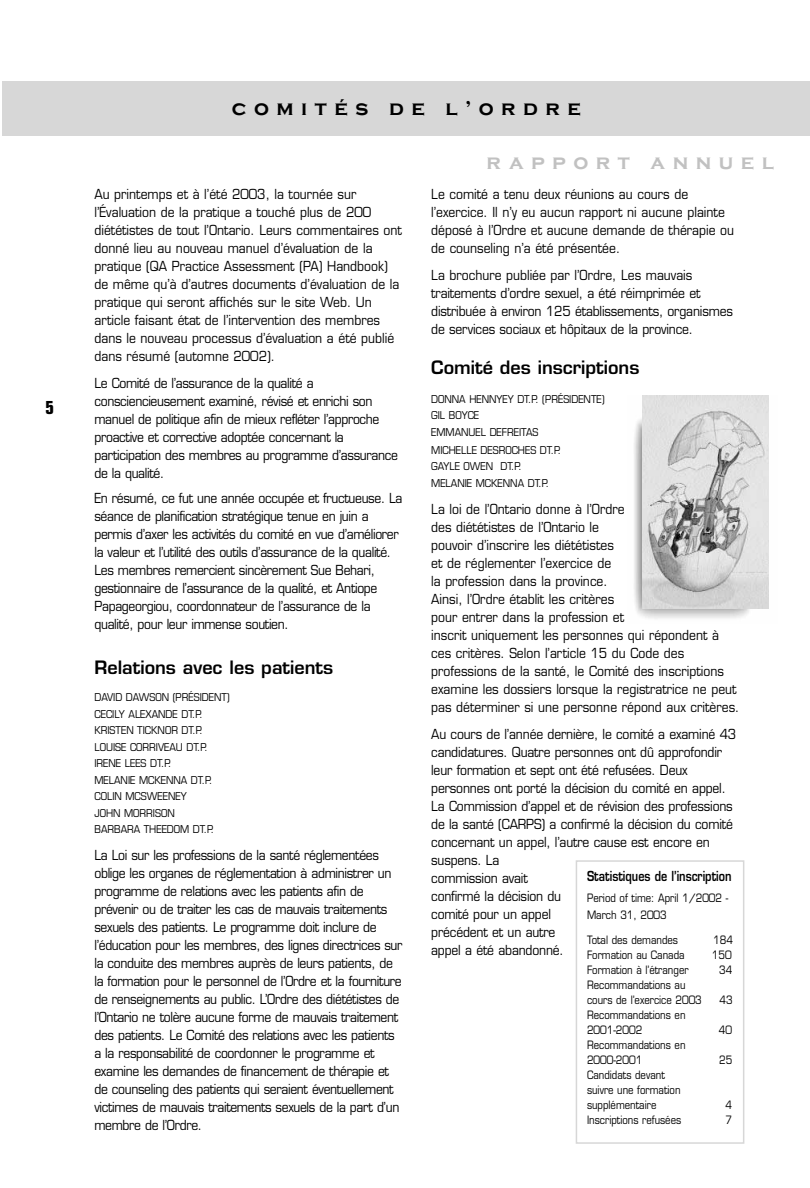
<style>
.page{position:relative;width:810px;height:1188px;background:#fff}
.page>*{position:absolute;margin:0;border:0;box-sizing:border-box;transform-origin:0 0}
.t1{font:700 21px "Copperplate Gothic";letter-spacing:.355em;color:#000}
.t2{font:700 21px "Copperplate Gothic";letter-spacing:.355em;color:#c1c1c1}
.t3{font:600 18px "Eurostile";color:#000}
.t4{font:700 condensed 18px "Eurostile";color:#000}
.t5{font:13.5px/18px "Eurostile";letter-spacing:-.015em;color:#000;scale:.9 1}
.t6{font:600 13.5px "Eurostile";color:#000;scale:.8 1}
.t7{font:11.25px/15px "Eurostile";color:#000;scale:.85 1}
.t8{font:10.5px/16.5px "Eurostile";color:#000;scale:.9 1}
</style>
<div class="page">
<div style="left:2px;top:81px;width:808px;height:54px;background:#d7d7d7"></div>
<img style="left:634px;top:395px;width:135px;height:224px">
<img style="left:643px;top:396px;width:126px;height:213px">
<div style="left:576px;top:860px;width:168px;height:284px;border:2px solid #d7d7d7"></div>
<h2 class="t4" style="left:45px;top:400px;width:10px">5</h2>
<h1 class="t1" style="left:232px;top:96px;width:350px">comités de l’ordre</h1>
<p class="t5" style="left:94px;top:186px;width:343px">Au printemps et à l’été 2003, la tournée sur l’Évaluation de la pratique a touché plus de 200 diététistes de tout l’Ontario. Leurs commentaires ont donné lieu au nouveau manuel d’évaluation de la pratique (QA Practice Assessment (PA) Handbook) de même qu’à d’autres documents d’évaluation de la pratique qui seront affichés sur le site Web. Un article faisant état de l’intervention des membres dans le nouveau processus d’évaluation a été publié dans résumé (automne 2002).</p>
<p class="t5" style="left:94px;top:375px;width:339px">Le Comité de l’assurance de la qualité a consciencieusement examiné, révisé et enrichi son manuel de politique afin de mieux refléter l’approche proactive et corrective adoptée concernant la participation des membres au programme d’assurance de la qualité.</p>
<p class="t5" style="left:94px;top:491px;width:344px">En résumé, ce fut une année occupée et fructueuse. La séance de planification stratégique tenue en juin a permis d’axer les activités du comité en vue d’améliorer la valeur et l’utilité des outils d’assurance de la qualité.<br>Les membres remercient sincèrement Sue Behari, gestionnaire de l’assurance de la qualité, et Antiope Papageorgiou, coordonnateur de l’assurance de la qualité, pour leur immense soutien.</p>
<h2 class="t3" style="left:94px;top:661px;width:240px">Relations avec les patients</h2>
<p class="t8" style="left:94px;top:690px;width:152px">DAVID DAWSON (PRÉSIDENT)<br>CECILY ALEXANDE DT.P.<br>KRISTEN TICKNOR DT.P.<br>LOUISE CORRIVEAU DT.P.<br>IRENE LEES DT.P.<br>MELANIE MCKENNA DT.P.<br>COLIN MCSWEENEY<br>JOHN MORRISON<br>BARBARA THEEDOM DT.P.</p>
<p class="t5" style="left:94px;top:848px;width:344px">La Loi sur les professions de la santé réglementées oblige les organes de réglementation à administrer un programme de relations avec les patients afin de prévenir ou de traiter les cas de mauvais traitements sexuels des patients. Le programme doit inclure de l’éducation pour les membres, des lignes directrices sur la conduite des membres auprès de leurs patients, de la formation pour le personnel de l’Ordre et la fourniture de renseignements au public. L’Ordre des diététistes de l’Ontario ne tolère aucune forme de mauvais traitement des patients. Le Comité des relations avec les patients a la responsabilité de coordonner le programme et examine les demandes de financement de thérapie et de counseling des patients qui seraient éventuellement victimes de mauvais traitements sexuels de la part d’un membre de l’Ordre.</p>
<h1 class="t2" style="left:487px;top:150px;width:289px">rapport annuel</h1>
<p class="t5" style="left:431px;top:186px;width:338px">Le comité a tenu deux réunions au cours de l’exercice. Il n’y eu aucun rapport ni aucune plainte déposé à l’Ordre et aucune demande de thérapie ou de counseling n’a été présentée.</p>
<p class="t5" style="left:431px;top:267px;width:337px">La brochure publiée par l’Ordre, Les mauvais traitements d’ordre sexuel, a été réimprimée et distribuée à environ 125 établissements, organismes de services sociaux et hôpitaux de la province.</p>
<h2 class="t3" style="left:431px;top:361px;width:210px">Comité des inscriptions</h2>
<p class="t8" style="left:431px;top:392px;width:194px">DONNA HENNYEY DT.P. (PRÉSIDENTE)<br>GIL BOYCE<br>EMMANUEL DEFREITAS</p>
<p class="t8" style="left:431px;top:443px;width:146px">MICHELLE DESROCHES DT.P.<br>GAYLE OWEN DT.P.<br>MELANIE MCKENNA DT.P.</p>
<p class="t5" style="left:431px;top:501px;width:344px">La loi de l’Ontario donne à l’Ordre<br>des diététistes de l’Ontario le<br>pouvoir d’inscrire les diététistes<br>et de réglementer l’exercice de<br>la profession dans la province.<br>Ainsi, l’Ordre établit les critères<br>pour entrer dans la profession et<br>inscrit uniquement les personnes qui répondent à ces critères. Selon l’article 15 du Code des professions de la santé, le Comité des inscriptions examine les dossiers lorsque la registratrice ne peut pas déterminer si une personne répond aux critères.</p>
<p class="t5" style="left:431px;top:726px;width:340px">Au cours de l’année dernière, le comité a examiné 43 candidatures. Quatre personnes ont dû approfondir leur formation et sept ont été refusées. Deux personnes ont porté la décision du comité en appel.<br>La Commission d’appel et de révision des professions de la santé (CARPS) a confirmé la décision du comité concernant un appel, l’autre cause est encore en suspens. La<br>commission avait<br>confirmé la décision du<br>comité pour un appel<br>précédent et un autre<br>appel a été abandonné.</p>
<p class="t6" style="left:587px;top:871px;width:182px">Statistiques de l’inscription</p>
<p class="t7" style="left:587px;top:891px;width:168px;line-height:16.5px">Period of time: April 1/2002 -<br>March 31, 2003</p>
<p class="t7" style="left:587px;top:934px;width:109px">Total des demandes</p>
<p class="t7" style="left:713px;top:934px;width:25px">184</p>
<p class="t7" style="left:587px;top:949px;width:116px">Formation au Canada</p>
<p class="t7" style="left:712px;top:949px;width:25px">150</p>
<p class="t7" style="left:587px;top:964px;width:121px">Formation à l’étranger</p>
<p class="t7" style="left:719px;top:964px;width:17px">34</p>
<p class="t7" style="left:587px;top:979px;width:137px">Recommandations au cours de l’exercice 2003</p>
<p class="t7" style="left:719px;top:994px;width:17px">43</p>
<p class="t7" style="left:587px;top:1009px;width:117px">Recommandations en<br>2001-2002</p>
<p class="t7" style="left:587px;top:1039px;width:117px">Recommandations en<br>2000-2001</p>
<p class="t7" style="left:587px;top:1069px;width:112px">Candidats devant suivre une formation supplémentaire</p>
<p class="t7" style="left:719px;top:1024px;width:17px">40</p>
<p class="t7" style="left:719px;top:1054px;width:17px">25</p>
<p class="t7" style="left:725px;top:1099px;width:9px">4</p>
<p class="t7" style="left:587px;top:1114px;width:112px">Inscriptions refusées</p>
<p class="t7" style="left:725px;top:1114px;width:9px">7</p>
</div>
